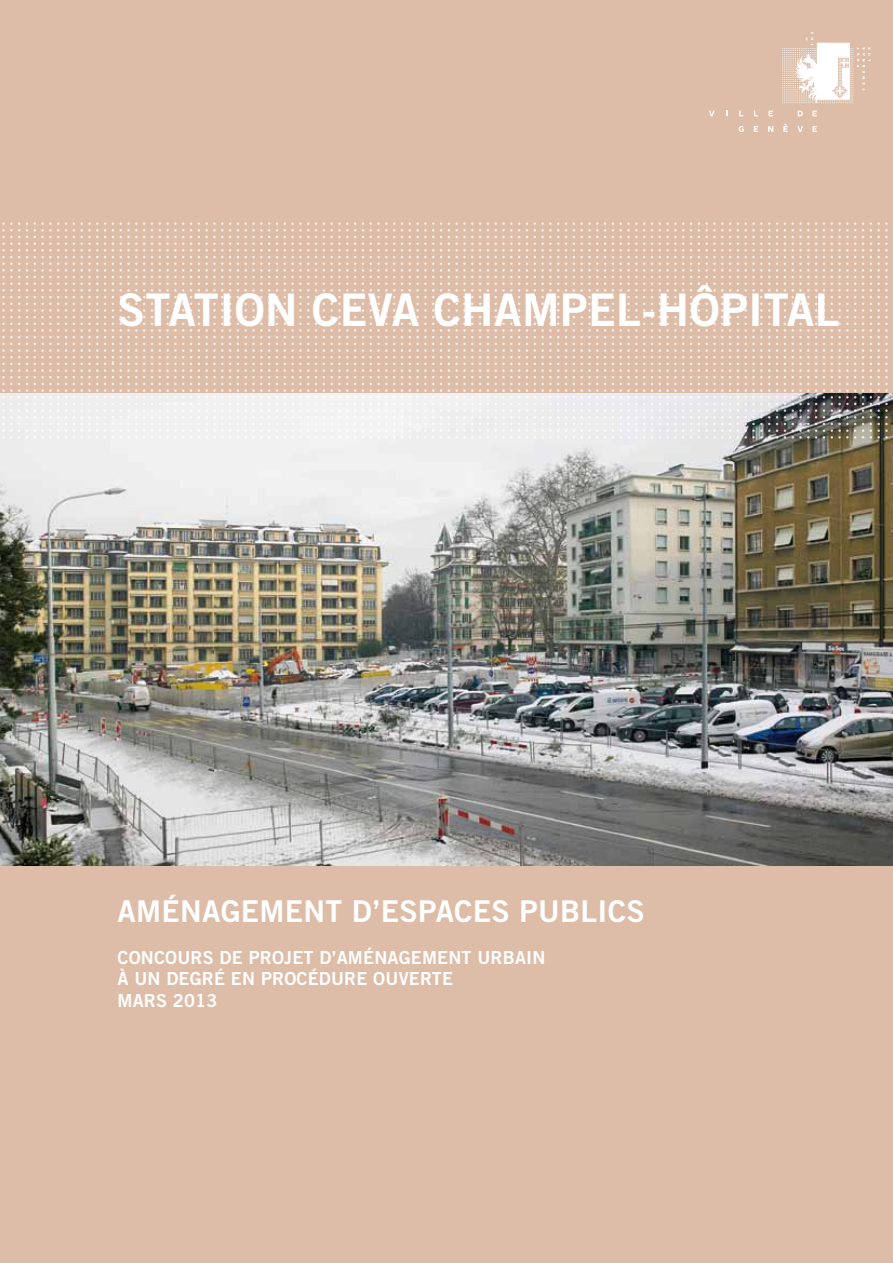
<style>
.page{position:relative;width:893px;height:1263px;background:#ddbda8}
.page>*{position:absolute;margin:0;border:0;box-sizing:border-box;transform-origin:0 0}
.t1{font:45px "Trade Gothic Bold Two";letter-spacing:.01em;color:#fff}
.t2{font:30px "Trade Gothic Bold Two";letter-spacing:.01em;color:#fff}
.t3{font:18px/21.6px "Trade Gothic Bold Two";letter-spacing:.01em;color:#fff}
</style>
<div class="page">
<img style="left:0;top:394px;width:893px;height:472px">
<svg style="left:798px;top:111px;width:5px;height:5px"></svg>
<svg style="left:812px;top:111px;width:5px;height:5px"></svg>
<svg style="left:769px;top:111px;width:4px;height:5px"></svg>
<svg style="left:754px;top:111px;width:4px;height:5px"></svg>
<svg style="left:739px;top:111px;width:4px;height:5px"></svg>
<svg style="left:797px;top:126px;width:6px;height:6px"></svg>
<svg style="left:739px;top:126px;width:5px;height:6px"></svg>
<svg style="left:754px;top:126px;width:4px;height:6px"></svg>
<svg style="left:812px;top:126px;width:5px;height:6px"></svg>
<svg style="left:768px;top:126px;width:5px;height:6px"></svg>
<svg style="left:783px;top:124px;width:5px;height:8px"></svg>
<svg style="left:709px;top:111px;width:6px;height:5px"></svg>
<svg style="left:782px;top:32px;width:88px;height:71px"></svg>
<svg style="left:198px;top:222px;width:33px;height:217px"></svg>
<svg style="left:190px;top:222px;width:2px;height:217px"></svg>
<svg style="left:159px;top:222px;width:25px;height:217px"></svg>
<svg style="left:151px;top:222px;width:2px;height:217px"></svg>
<svg style="left:112px;top:222px;width:33px;height:217px"></svg>
<svg style="left:73px;top:222px;width:33px;height:217px"></svg>
<svg style="left:65px;top:222px;width:2px;height:217px"></svg>
<svg style="left:34px;top:222px;width:25px;height:217px"></svg>
<svg style="left:26px;top:222px;width:2px;height:217px"></svg>
<svg style="left:2px;top:222px;width:18px;height:217px"></svg>
<svg style="left:534px;top:222px;width:25px;height:217px"></svg>
<svg style="left:526px;top:222px;width:2px;height:217px"></svg>
<svg style="left:487px;top:222px;width:33px;height:217px"></svg>
<svg style="left:448px;top:222px;width:33px;height:217px"></svg>
<svg style="left:440px;top:222px;width:2px;height:217px"></svg>
<svg style="left:409px;top:222px;width:25px;height:217px"></svg>
<svg style="left:401px;top:222px;width:2px;height:217px"></svg>
<svg style="left:362px;top:222px;width:33px;height:217px"></svg>
<svg style="left:323px;top:222px;width:33px;height:217px"></svg>
<svg style="left:315px;top:222px;width:2px;height:217px"></svg>
<svg style="left:284px;top:222px;width:25px;height:217px"></svg>
<svg style="left:276px;top:222px;width:2px;height:217px"></svg>
<svg style="left:237px;top:222px;width:33px;height:217px"></svg>
<svg style="left:565px;top:222px;width:2px;height:217px"></svg>
<svg style="left:573px;top:222px;width:25px;height:217px"></svg>
<svg style="left:604px;top:222px;width:2px;height:217px"></svg>
<svg style="left:612px;top:222px;width:33px;height:217px"></svg>
<svg style="left:651px;top:222px;width:2px;height:217px"></svg>
<svg style="left:659px;top:222px;width:25px;height:217px"></svg>
<svg style="left:690px;top:222px;width:2px;height:217px"></svg>
<svg style="left:698px;top:222px;width:25px;height:217px"></svg>
<svg style="left:729px;top:222px;width:2px;height:217px"></svg>
<svg style="left:870px;top:222px;width:18px;height:217px"></svg>
<svg style="left:862px;top:222px;width:2px;height:217px"></svg>
<svg style="left:823px;top:222px;width:33px;height:217px"></svg>
<svg style="left:784px;top:222px;width:33px;height:217px"></svg>
<svg style="left:776px;top:222px;width:2px;height:217px"></svg>
<svg style="left:737px;top:222px;width:33px;height:217px"></svg>
<h1 class="t1" style="left:118px;top:282px;width:724px">STATION CEVA CHAMPEL-HÔPITAL</h1>
<h2 class="t2" style="left:118px;top:893px;width:529px">AMÉNAGEMENT D’ESPACES PUBLICS</h2>
<p class="t3" style="left:118px;top:946px;width:429px">CONCOURS DE PROJET D’AMÉNAGEMENT URBAIN<br>À UN DEGRÉ EN PROCÉDURE OUVERTE<br>MARS 2013</p>
</div>
